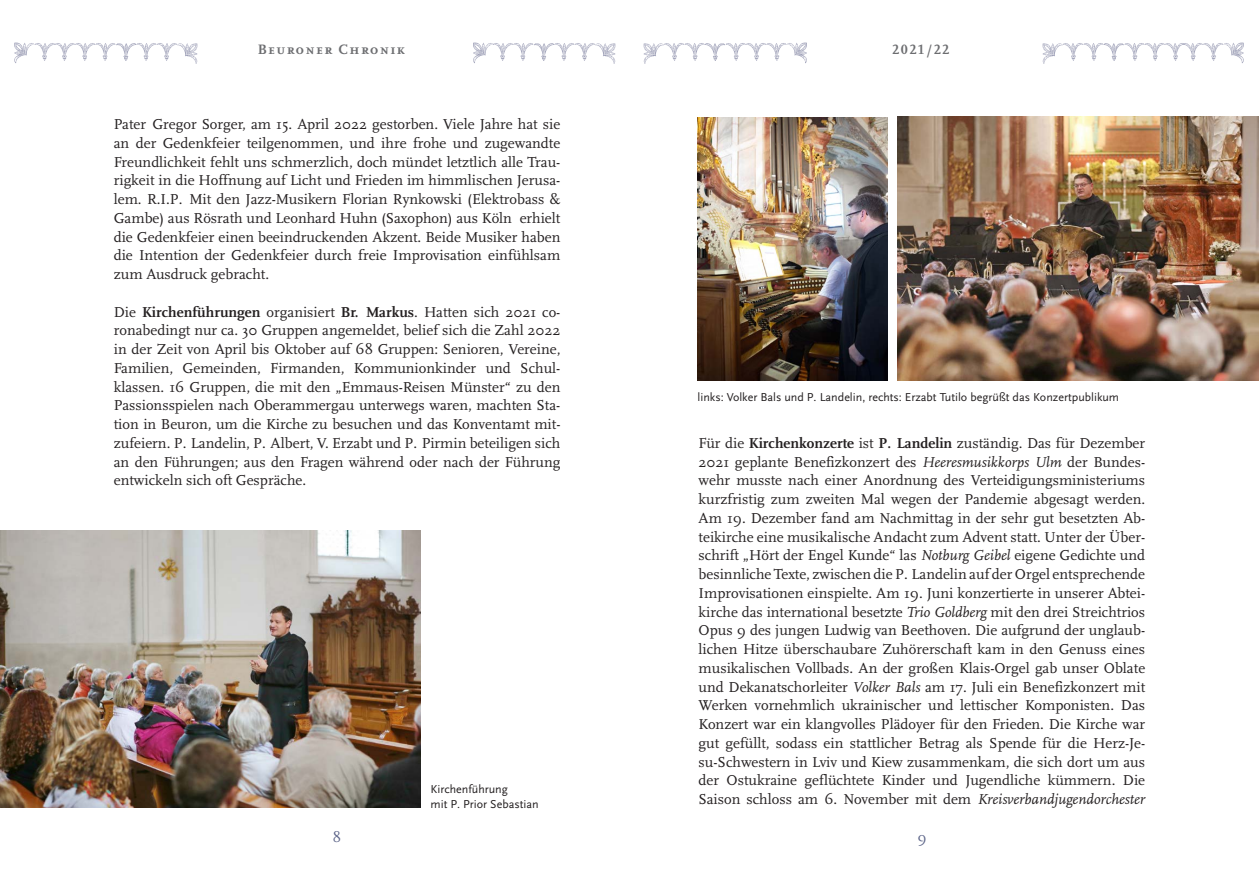
<style>
.page{position:relative;width:1259px;height:893px;background:#fff}
.page>*{position:absolute;margin:0;border:0;box-sizing:border-box;transform-origin:0 0}
.t1{font:15px/18.8px "Scala";color:#231f20;text-align:justify}
.t2{font:15px "Scala";color:#5c6488}
.t3{font:700 14.25px "Scala Caps";letter-spacing:.1em;color:#6c6d70}
.t4{font:12px/15px "Scala Sans";color:#231f20}
.s1{font-weight:700}
.s2{font-style:italic}
</style>
<div class="page">
<img style="left:14px;top:42px;width:184px;height:22px">
<img style="left:473px;top:42px;width:143px;height:22px">
<img style="left:1184px;top:42px;width:60px;height:21px">
<img style="left:1042px;top:43px;width:142px;height:21px">
<img style="left:643px;top:42px;width:164px;height:22px">
<img style="left:0;top:531px;width:421px;height:277px">
<img style="left:897px;top:117px;width:362px;height:264px">
<img style="left:697px;top:118px;width:190px;height:263px">
<p class="t3" style="left:258px;top:41px;width:149px">Beuroner Chronik</p>
<p class="t3" style="left:892px;top:41px;width:59px">2021/22</p>
<p class="t1" style="left:114px;top:115px;width:448px">Pater Gregor Sorger, am 15. April 2022 gestorben. Viele Jahre hat sie an der Gedenkfeier teilgenommen, und ihre frohe und zugewandte Freundlichkeit fehlt uns schmerzlich, doch mündet letztlich alle Trau&shy;rigkeit in die Hoffnung auf Licht und Frieden im himmlischen Jerusa&shy;lem. R.I.P. Mit den Jazz-Musikern Florian Rynkowski (Elektrobass &amp; Gambe) aus Rösrath und Leonhard Huhn (Saxophon) aus Köln erhielt die Gedenkfeier einen beeindruckenden Akzent. Beide Musiker haben die Intention der Gedenkfeier durch freie Improvisation einfühlsam zum Ausdruck gebracht.</p>
<p class="t1" style="left:114px;top:303px;width:448px">Die <span class="s1">Kirchenführungen</span> organisiert <span class="s1">Br. Markus</span>. Hatten sich 2021 co&shy;ronabedingt nur ca. 30 Gruppen angemeldet, belief sich die Zahl 2022 in der Zeit von April bis Oktober auf 68 Gruppen: Senioren, Vereine, Familien, Gemeinden, Firmanden, Kommunionkinder und Schul&shy;klassen. 16 Gruppen, die mit den „Emmaus-Reisen Münster“ zu den Passionsspielen nach Oberammergau unterwegs waren, machten Sta&shy;tion in Beuron, um die Kirche zu besuchen und das Konventamt mit&shy;zufeiern. P. Landelin, P. Albert, V. Erzabt und P. Pirmin beteiligen sich an den Führungen; aus den Fragen während oder nach der Führung entwickeln sich oft Gespräche.</p>
<p class="t4" style="left:431px;top:782px;width:109px">Kirchenführung<br>mit P. Prior Sebastian</p>
<p class="t4" style="left:697px;top:390px;width:423px">links: Volker Bals und P. Landelin, rechts: Erzabt Tutilo begrüßt das Konzertpublikum</p>
<p class="t1" style="left:698px;top:434px;width:448px">Für die <span class="s1">Kirchenkonzerte</span> ist <span class="s1">P. Landelin</span> zuständig. Das für Dezember 2021 geplante Benefizkonzert des <span class="s2">Heeresmusikkorps Ulm</span> der Bundes&shy;wehr musste nach einer Anordnung des Verteidigungsministeriums kurzfristig zum zweiten Mal wegen der Pandemie abgesagt werden.<br>Am 19. Dezember fand am Nachmittag in der sehr gut besetzten Ab&shy;teikirche eine musikalische Andacht zum Advent statt. Unter der Über&shy;schrift „Hört der Engel Kunde“ las <span class="s2">Notburg Geibel</span> eigene Gedichte und besinnliche Texte, zwischen die P. Landelin auf der Orgel entsprechende Improvisationen einspielte. Am 19. Juni konzertierte in unserer Abtei&shy;kirche das international besetzte <span class="s2">Trio Goldberg</span> mit den drei Streichtrios Opus 9 des jungen Ludwig van Beethoven. Die aufgrund der unglaub&shy;lichen Hitze überschaubare Zuhörerschaft kam in den Genuss eines musikalischen Vollbads. An der großen Klais-Orgel gab unser Oblate und Dekanatschorleiter <span class="s2">Volker Bals</span> am 17. Juli ein Benefizkonzert mit Werken vornehmlich ukrainischer und lettischer Komponisten. Das Konzert war ein klangvolles Plädoyer für den Frieden. Die Kirche war gut gefüllt, sodass ein stattlicher Betrag als Spende für die Herz-Je&shy;su-Schwestern in Lviv und Kiew zusammenkam, die sich dort um aus der Ostukraine geflüchtete Kinder und Jugendliche kümmern. Die Saison schloss am 6. November mit dem <span class="s2">Kreisverbandjugendorchester</span></p>
<p class="t2" style="left:333px;top:828px;width:10px">8</p>
<p class="t2" style="left:917px;top:828px;width:11px">9</p>
</div>
